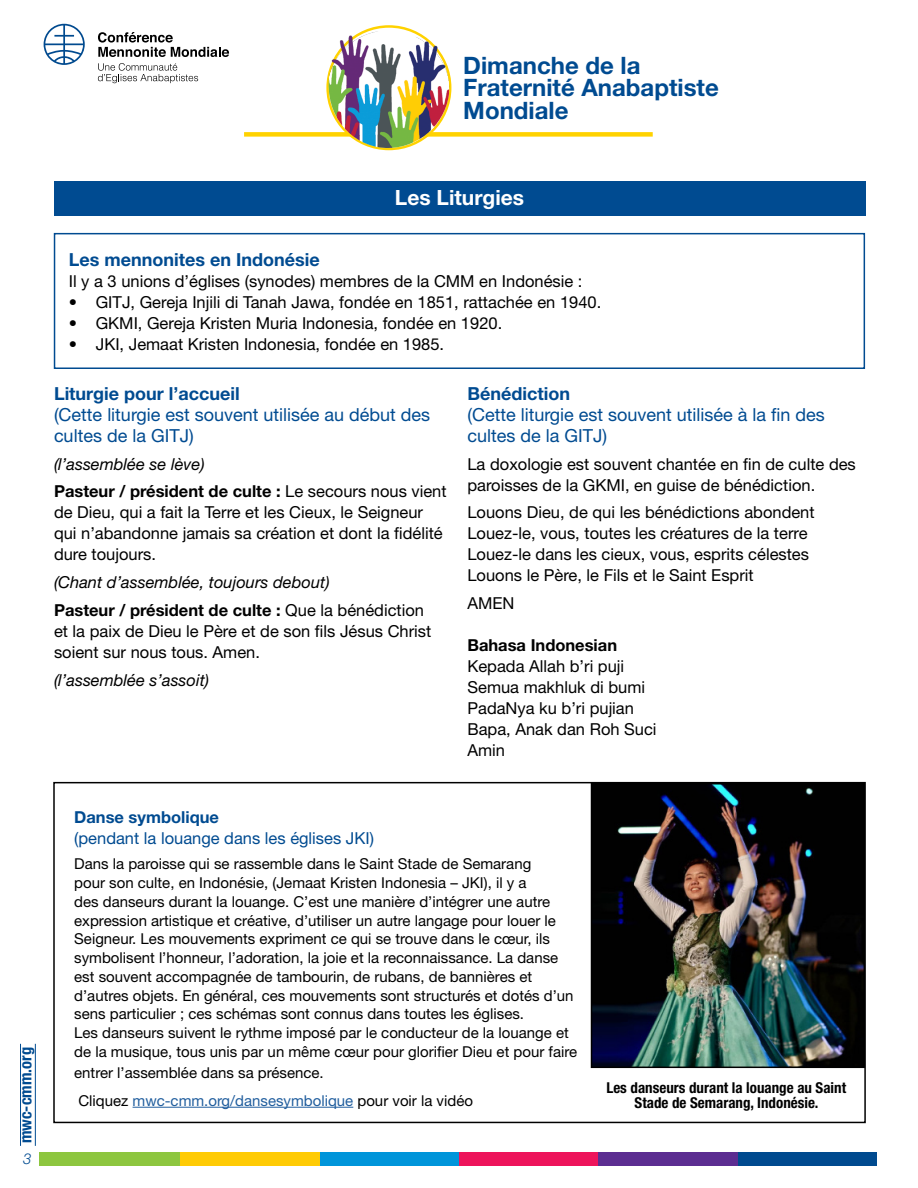
<style>
.page{position:relative;width:918px;height:1188px;background:#fff}
.page>*{position:absolute;margin:0;border:0;box-sizing:border-box;transform-origin:0 0}
.t1{font:700 24px/22.5px "Helvetica Neue";color:#004b91}
.t2{font:700 21px "Helvetica Neue LT Std";color:#fff}
.t3{font:18px/21px "Helvetica Neue LT Std";color:#004b91}
.t4{font:700 18px "Helvetica Neue LT Std";color:#004b91}
.t5{font:16.5px/21px "Helvetica Neue LT Std";color:#000}
.t6{font:italic 16.5px/27.8px "Helvetica Neue LT Std";color:#000}
.t7{font:700 16.5px/27.8px "Helvetica Neue LT Std";color:#000}
.t8{font:16.5px "Helvetica Neue LT Std";color:#004b91}
.t9{font:700 16.5px "Helvetica Neue LT Std";color:#004b91}
.t10{font:700 condensed 16.5px "Helvetica Neue LT Std";color:#004b91}
.t11{font:15px/18.8px "Helvetica Neue LT Std";color:#000}
.t12{font:700 condensed 15px/15px "Helvetica Neue LT Std";color:#000;text-align:center}
.t13{font:italic 300 15px "Helvetica Neue LT Std";color:#004b91}
.s1{font-weight:400;font-style:italic}
.s2{font-weight:400}
.s3{font-weight:700;font-style:normal}
.s4{font-style:normal}
.s5{color:#215e9e}
</style>
<div class="page">
<div style="left:244px;top:132px;width:409px;height:5px;background:#ffd200"></div>
<img style="left:325px;top:28px;width:125px;height:121px">
<div style="left:736px;top:1153px;width:141px;height:13px;background:#004a8f"></div>
<div style="left:597px;top:1153px;width:141px;height:13px;background:#5c2d91"></div>
<div style="left:458px;top:1153px;width:140px;height:13px;background:#ed145b"></div>
<div style="left:318px;top:1153px;width:141px;height:13px;background:#0095da"></div>
<div style="left:179px;top:1153px;width:140px;height:13px;background:#ffcb05"></div>
<div style="left:39px;top:1153px;width:141px;height:13px;background:#8dc63f"></div>
<svg style="left:98px;top:32px;width:131px;height:25px"></svg>
<svg style="left:98px;top:63px;width:100px;height:20px"></svg>
<svg style="left:44px;top:24px;width:41px;height:41px"></svg>
<hr style="left:20px;top:1044px;width:1px;height:102px;background:#004b91">
<hr style="left:35px;top:1044px;width:1px;height:102px;background:#004b91">
<div style="left:53px;top:782px;width:813px;height:341px;border:2px solid #000"></div>
<div style="left:54px;top:181px;width:811px;height:35px;background:#004b91"></div>
<hr style="left:133px;top:1107px;width:220px;height:1px;background:#215e9e">
<div style="left:54px;top:233px;width:811px;height:136px;border:2px solid #004b91"></div>
<img style="left:594px;top:786px;width:268px;height:279px">
<div style="left:591px;top:783px;width:274px;height:285px;border:2px solid #000"></div>
<h1 class="t1" style="left:463px;top:53px;width:257px">Dimanche de la<br>Fraternité Anabaptiste<br>Mondiale</h1>
<h2 class="t2" style="left:395px;top:184px;width:131px">Les Liturgies</h2>
<p class="t4" style="left:69px;top:249px;width:252px">Les mennonites en Indonésie</p>
<p class="t5" style="left:69px;top:271px;width:515px">Il y a 3 unions d’églises (synodes) membres de la CMM en Indonésie :</p>
<p class="t5" style="left:69px;top:292px;width:534px">• GITJ, Gereja Injili di Tanah Jawa, fondée en 1851, rattachée en 1940.</p>
<p class="t5" style="left:69px;top:313px;width:435px">• GKMI, Gereja Kristen Muria Indonesia, fondée en 1920.</p>
<p class="t5" style="left:69px;top:334px;width:377px">• JKI, Jemaat Kristen Indonesia, fondée en 1985.</p>
<p class="t4" style="left:54px;top:382px;width:187px">Liturgie pour l’accueil</p>
<p class="t3" style="left:54px;top:404px;width:378px">(Cette liturgie est souvent utilisée au début des cultes de la GITJ)</p>
<p class="t7" style="left:54px;top:450px;width:394px"><span class="s1">(l’assemblée se lève)<br></span>Pasteur / président de culte : <span class="s2">Le secours nous vient</span></p>
<p class="t5" style="left:54px;top:502px;width:390px">de Dieu, qui a fait la Terre et les Cieux, le Seigneur qui n’abandonne jamais sa création et dont la fidélité dure toujours.</p>
<p class="t6" style="left:54px;top:568px;width:372px">(Chant d’assemblée, toujours debout)<br><span class="s3">Pasteur / président de culte :</span> <span class="s4">Que la bénédiction</span></p>
<p class="t5" style="left:54px;top:620px;width:379px">et la paix de Dieu le Père et de son fils Jésus Christ soient sur nous tous. Amen.</p>
<p class="t6" style="left:54px;top:666px;width:157px">(l’assemblée s’assoit)</p>
<p class="t4" style="left:467px;top:382px;width:104px">Bénédiction</p>
<p class="t3" style="left:467px;top:404px;width:359px">(Cette liturgie est souvent utilisée à la fin des cultes de la GITJ)</p>
<p class="t5" style="left:467px;top:453px;width:390px">La doxologie est souvent chantée en fin de culte des paroisses de la GKMI, en guise de bénédiction.</p>
<p class="t5" style="left:467px;top:502px;width:349px">Louons Dieu, de qui les bénédictions abondent Louez-le, vous, toutes les créatures de la terre Louez-le dans les cieux, vous, esprits célestes Louons le Père, le Fils et le Saint Esprit</p>
<p class="t5" style="left:467px;top:593px;width:49px">AMEN</p>
<p class="t7" style="left:467px;top:631px;width:151px">Bahasa Indonesian</p>
<p class="t5" style="left:467px;top:656px;width:191px">Kepada Allah b’ri puji<br>Semua makhluk di bumi<br>PadaNya ku b’ri pujian<br>Bapa, Anak dan Roh Suci<br>Amin</p>
<p class="t10" style="left:16px;top:1143px;width:98px;rotate:-90deg">mwc-cmm.org</p>
<p class="t13" style="left:23px;top:1150px;width:10px">3</p>
<p class="t9" style="left:74px;top:807px;width:146px">Danse symbolique</p>
<p class="t8" style="left:74px;top:828px;width:301px">(pendant la louange dans les églises JKI)</p>
<p class="t11" style="left:74px;top:855px;width:504px">Dans la paroisse qui se rassemble dans le Saint Stade de Semarang<br>pour son culte, en Indonésie, (Jemaat Kristen Indonesia – JKI), il y a<br>des danseurs durant la louange. C’est une manière d’intégrer une autre expression artistique et créative, d’utiliser un autre langage pour louer le Seigneur. Les mouvements expriment ce qui se trouve dans le cœur, ils symbolisent l’honneur, l’adoration, la joie et la reconnaissance. La danse est souvent accompagnée de tambourin, de rubans, de bannières et d’autres objets. En général, ces mouvements sont structurés et dotés d’un sens particulier ; ces schémas sont connus dans toutes les églises.<br>Les danseurs suivent le rythme imposé par le conducteur de la louange et de la musique, tous unis par un même cœur pour glorifier Dieu et pour faire</p>
<p class="t11" style="left:74px;top:1059px;width:400px;line-height:27.8px">entrer l’assemblée dans sa présence.<br>Cliquez <span class="s5">mwc-cmm.org/dansesymbolique</span> pour voir la vidéo</p>
<p class="t12" style="left:606px;top:1080px;width:241px">Les danseurs durant la louange au Saint<br>Stade de Semarang, Indonésie.</p>
</div>
